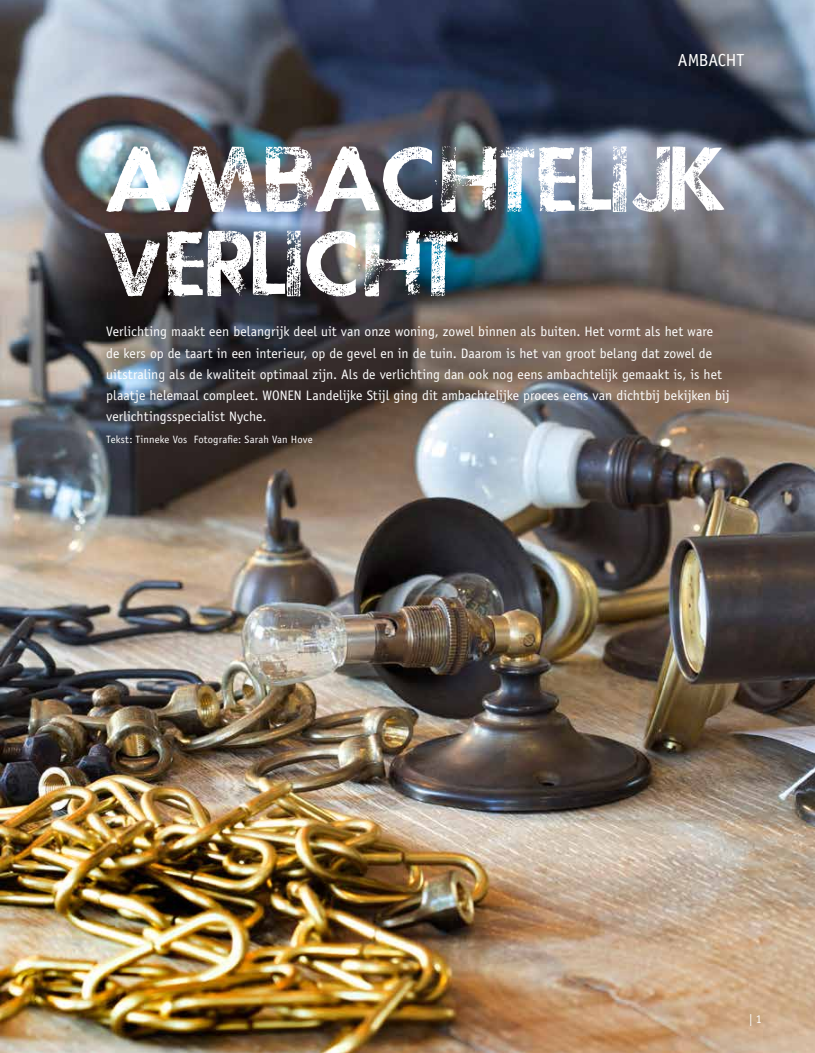
<style>
.page{position:relative;width:815px;height:1053px;background:#fff}
.page>*{position:absolute;margin:0;border:0;box-sizing:border-box;transform-origin:0 0}
.t1{font:17.5px "Officina Sans Std";letter-spacing:-.01em;color:#fff}
.t2{font:13.75px/21.2px "Officina Sans Std";color:#fff}
.t3{font:11.88px "Officina Sans Std";color:#fff;scale:.95 1}
.t4{font:10.62px "Officina Sans Std";letter-spacing:.015em;color:#fff}
</style>
<div class="page">
<img style="left:0;top:0;width:815px;height:1052px">
<img style="left:105px;top:231px;width:353px;height:66px">
<img style="left:106px;top:146px;width:618px;height:67px">
<p class="t1" style="left:678px;top:50px;width:68px">ambacht</p>
<p class="t2" style="left:106px;top:321px;width:626px">Verlichting maakt een belangrijk deel uit van onze woning, zowel binnen als buiten. H et vormt als het ware<br>de kers op de taart in een interieur, op de gevel en in de tuin. Daarom is het van groot belang dat zowel de uitstraling als de kwaliteit optimaal zijn. Als de verlichting dan ook nog eens ambachtelijk gemaakt is, is het plaatje helemaal compleet. WONEN Landelijke Stijl ging dit ambachtelijke proces eens van dichtbij bekijken bij verlichtingsspecialist Nyche.</p>
<p class="t4" style="left:106px;top:433px;width:208px">Tekst: Tinneke Vos Fotografie: Sarah Van H ove</p>
<p class="t3" style="left:749px;top:1012px;width:15px">| 1</p>
</div>
